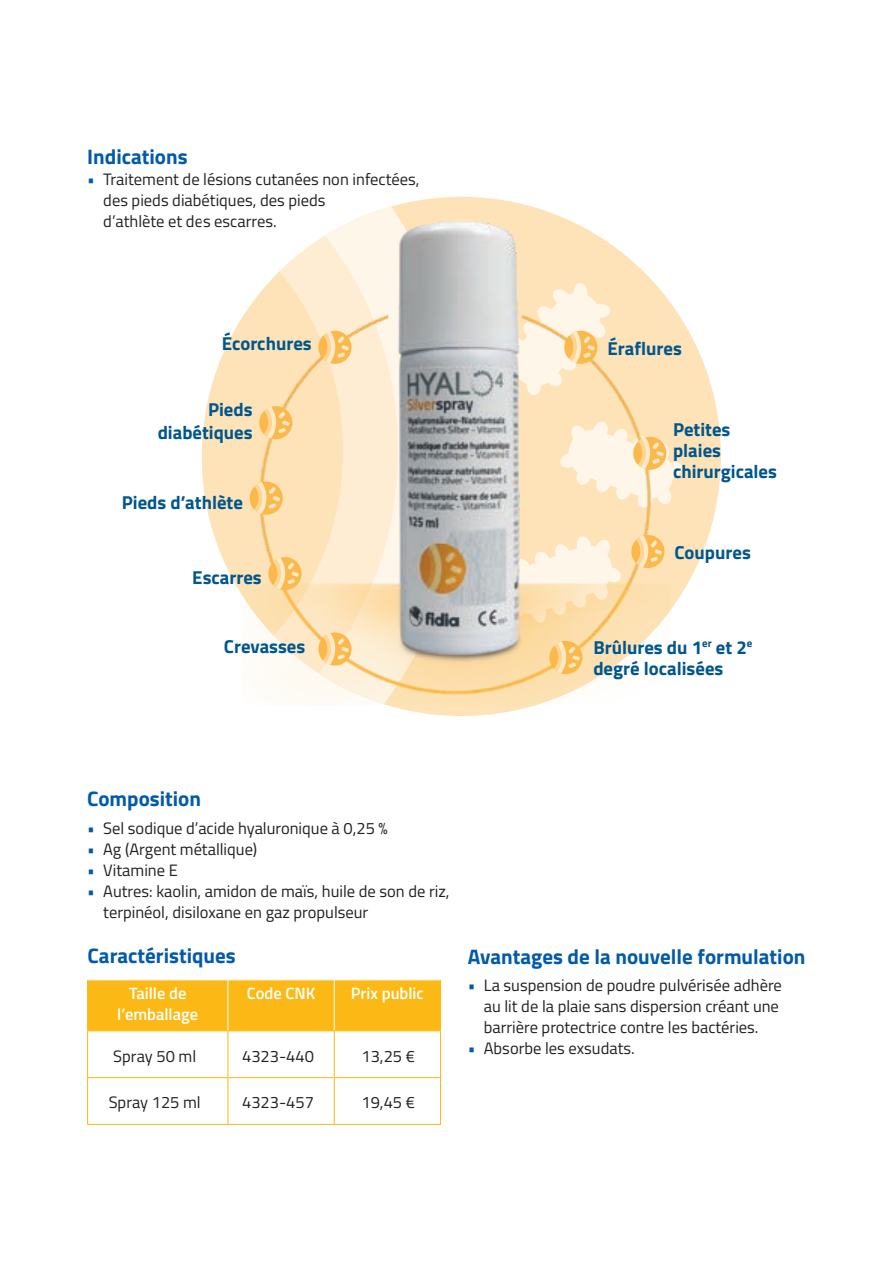
<style>
.page{position:relative;width:893px;height:1263px;background:#fff}
.page>*{position:absolute;margin:0;border:0;box-sizing:border-box;transform-origin:0 0}
.TEKST{font:700 21px "Titillium Web";color:#015aaa}
.t1{font:700 18.75px/21px "Titillium Web";color:#00568d}
.TEKST-2{font:16.5px/21px "Titillium Web";color:#231f20}
.t2{font:600 16.5px/21px "Titillium Web";color:#fff;text-align:center}
.s1{color:#015aaa}
</style>
<div class="page">
<div style="left:88px;top:980px;width:352px;height:50px;background:#fcb814"></div>
<hr style="left:228px;top:980px;width:1px;height:50px;background:#fff">
<hr style="left:334px;top:980px;width:1px;height:50px;background:#fff">
<hr style="left:87px;top:980px;width:1px;height:50px;background:#fcb814">
<hr style="left:440px;top:980px;width:1px;height:50px;background:#fcb814">
<hr style="left:87px;top:1031px;width:1px;height:46px;background:#fcb814">
<hr style="left:87px;top:1030px;width:141px;height:1px;background:#fcb814">
<hr style="left:228px;top:1031px;width:1px;height:46px;background:#fcb814">
<hr style="left:228px;top:1030px;width:106px;height:1px;background:#fcb814">
<hr style="left:334px;top:1031px;width:1px;height:46px;background:#fcb814">
<hr style="left:334px;top:1030px;width:107px;height:1px;background:#fcb814">
<hr style="left:440px;top:1031px;width:1px;height:46px;background:#fcb814">
<hr style="left:87px;top:1078px;width:1px;height:46px;background:#fcb814">
<hr style="left:87px;top:1077px;width:141px;height:1px;background:#fcb814">
<hr style="left:228px;top:1077px;width:106px;height:1px;background:#fcb814">
<hr style="left:228px;top:1078px;width:1px;height:46px;background:#fcb814">
<hr style="left:87px;top:1124px;width:141px;height:1px;background:#fcb814">
<hr style="left:228px;top:1124px;width:106px;height:1px;background:#fcb814">
<hr style="left:334px;top:1078px;width:1px;height:46px;background:#fcb814">
<hr style="left:334px;top:1077px;width:107px;height:1px;background:#fcb814">
<hr style="left:440px;top:1078px;width:1px;height:46px;background:#fcb814">
<hr style="left:334px;top:1124px;width:107px;height:1px;background:#fcb814">
<div style="left:202px;top:197px;width:519px;height:519px;background:#fde3b7;border-radius:50%"></div>
<img style="left:241px;top:208px;width:429px;height:497px">
<div style="left:318px;top:331px;width:33px;height:33px;background:#fcb94b;border-radius:50%"></div>
<svg style="left:323px;top:331px;width:26px;height:32px"></svg>
<div style="left:259px;top:406px;width:33px;height:33px;background:#fcb94b;border-radius:50%"></div>
<svg style="left:264px;top:407px;width:26px;height:31px"></svg>
<div style="left:250px;top:482px;width:33px;height:33px;background:#fcb94b;border-radius:50%"></div>
<svg style="left:254px;top:482px;width:26px;height:32px"></svg>
<div style="left:268px;top:557px;width:33px;height:33px;background:#fcb94b;border-radius:50%"></div>
<svg style="left:273px;top:558px;width:26px;height:31px"></svg>
<div style="left:318px;top:632px;width:33px;height:34px;background:#fcb94b;border-radius:50%"></div>
<svg style="left:323px;top:633px;width:26px;height:32px"></svg>
<svg style="left:504px;top:283px;width:106px;height:112px"></svg>
<div style="left:631px;top:535px;width:33px;height:33px;background:#fcb94b;border-radius:50%"></div>
<svg style="left:636px;top:535px;width:26px;height:32px"></svg>
<svg style="left:560px;top:422px;width:122px;height:85px"></svg>
<div style="left:549px;top:641px;width:33px;height:33px;background:#fcb94b;border-radius:50%"></div>
<svg style="left:554px;top:641px;width:26px;height:32px"></svg>
<p class="TEKST" style="left:87px;top:141px;width:102px">Indications</p>
<p class="TEKST-2" style="left:103px;top:168px;width:318px;text-indent:-16px"><span class="s1">•</span> Traitement de lésions cutanées non infectées, des pieds diabétiques, des pieds<br>d’athlète et des escarres.</p>
<p class="t1" style="left:222px;top:332px;width:91px">Écorchures</p>
<p class="t1" style="left:158px;top:397px;width:96px;line-height:23.4px;text-align:right">Pieds diabétiques</p>
<p class="t1" style="left:122px;top:491px;width:123px">Pieds d’athlète</p>
<p class="t1" style="left:192px;top:566px;width:71px">Escarres</p>
<p class="t1" style="left:224px;top:635px;width:83px">Crevasses</p>
<p class="t1" style="left:608px;top:337px;width:76px">Éraflures</p>
<p class="t1" style="left:673px;top:418px;width:105px">Petites plaies chirurgicales</p>
<p class="t1" style="left:675px;top:541px;width:78px">Coupures</p>
<p class="t1" style="left:593px;top:636px;width:161px">Brûlures du 1<sup>er</sup> et 2<sup>e </sup>degré localisées</p>
<p class="TEKST" style="left:87px;top:783px;width:115px">Composition</p>
<p class="TEKST-2" style="left:87px;top:816px;width:302px"><span class="s1">•</span> Sel sodique d’acide hyaluronique à 0,25 %</p>
<p class="TEKST-2" style="left:87px;top:837px;width:172px"><span class="s1">•</span> Ag (Argent métallique)</p>
<p class="TEKST-2" style="left:87px;top:858px;width:92px"><span class="s1">•</span> Vitamine E</p>
<p class="TEKST-2" style="left:103px;top:879px;width:348px;text-indent:-16px"><span class="s1">•</span> Autres: kaolin, amidon de maïs, huile de son de riz, terpinéol, disiloxane en gaz propulseur</p>
<p class="TEKST" style="left:88px;top:939px;width:150px">Caractéristiques</p>
<p class="t2" style="left:117px;top:982px;width:82px">Taille de l’emballage</p>
<p class="t2" style="left:247px;top:982px;width:70px">Code CNK</p>
<p class="t2" style="left:351px;top:982px;width:75px">Prix public</p>
<p class="TEKST-2" style="left:113px;top:1044px;width:84px">Spray 50 ml</p>
<p class="TEKST-2" style="left:242px;top:1044px;width:73px">4323-440</p>
<p class="TEKST-2" style="left:361px;top:1044px;width:55px">13,25 €</p>
<p class="TEKST-2" style="left:109px;top:1091px;width:94px">Spray 125 ml</p>
<p class="TEKST-2" style="left:242px;top:1091px;width:73px">4323-457</p>
<p class="TEKST-2" style="left:361px;top:1091px;width:55px">19,45 €</p>
<p class="TEKST" style="left:468px;top:940px;width:339px">Avantages de la nouvelle formulation</p>
<p class="TEKST-2" style="left:484px;top:974px;width:300px;text-indent:-16px"><span class="s1">•</span> La suspension de poudre pulvérisée adhère au lit de la plaie sans dispersion créant une barrière protectrice contre les bactéries.</p>
<p class="TEKST-2" style="left:468px;top:1037px;width:168px"><span class="s1">•</span> Absorbe les exsudats.</p>
</div>
